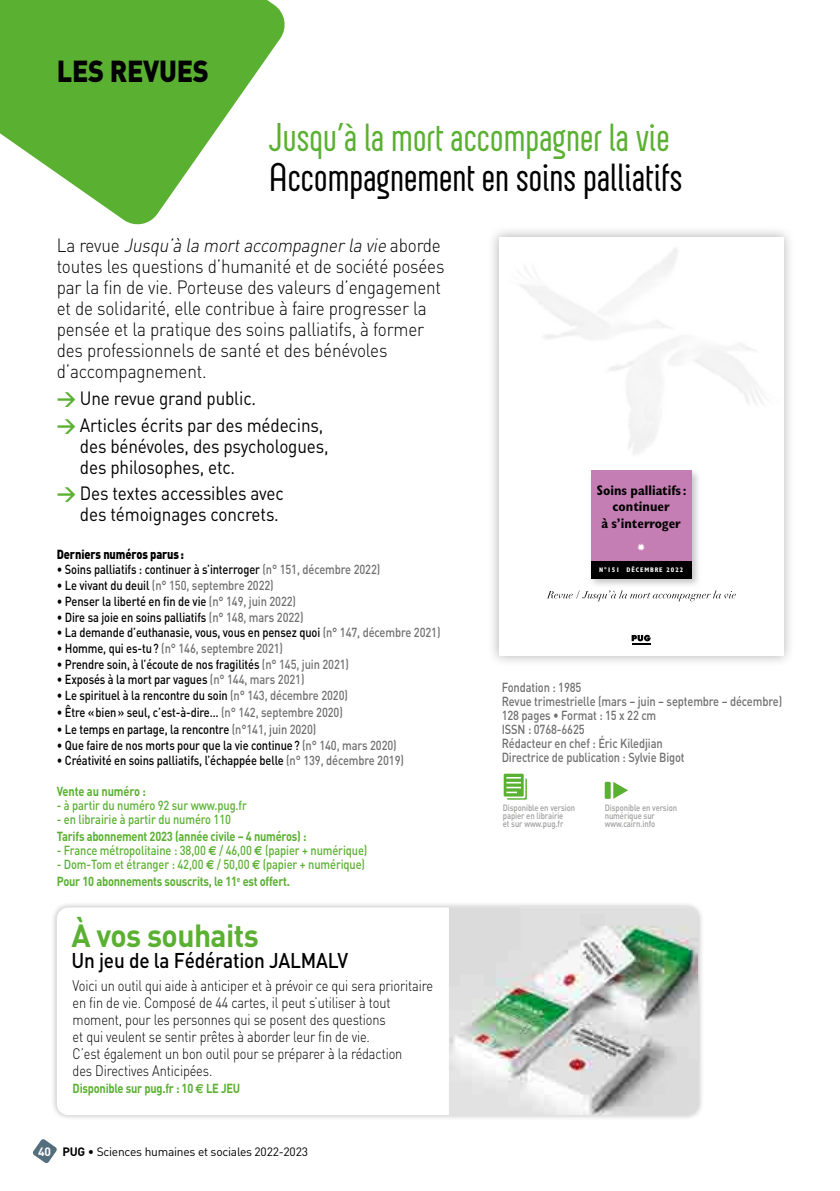
<style>
.page{position:relative;width:840px;height:1191px;background:#fff}
.page>*{position:absolute;margin:0;border:0;box-sizing:border-box;transform-origin:0 0}
.t1{font:40px "Neubau";letter-spacing:-.03em;color:#000}
.t2{font:40px "Neubau";letter-spacing:-.03em;color:#5ab031}
.t3{font:700 31.6px "DIN";letter-spacing:-.02em;color:#5ab031;scale:.95 1}
.t4{font:900 30px "DIN";letter-spacing:-.01em;color:#000;scale:.9 1}
.t5{font:500 21.2px "DIN";letter-spacing:-.01em;color:#000;scale:.9 1}
.t6{font:300 19px/21px "DIN";letter-spacing:-.01em;color:#000;scale:.9 1}
.t7{font:19px/21px "DIN";letter-spacing:-.01em;color:#000;scale:.9 1}
.t8{font:300 15px/17px "DIN";letter-spacing:-.01em;color:#000;scale:.85 1}
.t9{font:700 condensed 14px/16px "Gill Sans Std";color:#000;text-align:center}
.t10{font:500 13px "DIN";letter-spacing:-.01em;color:#000;scale:.85 1}
.t11{font:500 13px/14px "DIN";letter-spacing:-.01em;color:#706f6f;scale:.85 1}
.t12{font:500 13px/16.8px "DIN";letter-spacing:-.01em;color:#5ab031;scale:.85 1}
.t13{font:700 13px "DIN";letter-spacing:-.02em;color:#5ab031;scale:.85 1}
.t14{font:900 13px "DIN";letter-spacing:-.01em;color:#000;scale:.85 1}
.t15{font:12px "DIN";letter-spacing:-.02em;color:#000}
.t16{font:500 9px/8.4px "DIN";letter-spacing:-.01em;color:#9d9d9c;scale:.85 1}
.t17{font:700 condensed 6.6px "Gill Sans Std";letter-spacing:.13em;color:#fff}
.s1{font-style:italic}
.s2{font-weight:700;color:#5ab031}
.s3{color:#706f6f}
.s4{color:#000}
.s5{font-family:"Euro Sans";font-weight:700}
.s6{font-weight:700}
.s7{font-family:"Euro Sans"}
.s8{font-weight:700;color:#fff}
</style>
<div class="page">
<svg style="left:33px;top:1139px;width:24px;height:24px"></svg>
<div style="left:487px;top:225px;width:307px;height:442px;background:#000;opacity:.3"></div>
<div style="left:498px;top:237px;width:284px;height:419px;background:#fff"></div>
<svg style="left:546px;top:590px;width:189px;height:11px"></svg>
<svg style="left:631px;top:635px;width:19px;height:9px"></svg>
<div style="left:588px;top:467px;width:113px;height:121px;background:#000;opacity:.23"></div>
<div style="left:590px;top:470px;width:101px;height:108px;background:#c57eb4"></div>
<div style="left:590px;top:561px;width:101px;height:17px;background:#000"></div>
<svg style="left:637px;top:543px;width:7px;height:8px"></svg>
<div style="left:50px;top:901px;width:654px;height:220px;background:#000;opacity:.3"></div>
<div style="left:57px;top:907px;width:640px;height:208px;background:#fff;border-radius:11px"></div>
<img style="left:448px;top:907px;width:249px;height:208px">
<svg style="left:0;top:0;width:285px;height:225px;fill:#5ab031"></svg>
<svg style="left:604px;top:782px;width:23px;height:17px"></svg>
<svg style="left:503px;top:773px;width:23px;height:26px"></svg>
<h3 class="t4" style="left:57px;top:51px;width:170px">LES REVUES</h3>
<h1 class="t2" style="left:268px;top:115px;width:403px">Jusqu’à la mort accompagner la vie</h1>
<h1 class="t1" style="left:268px;top:155px;width:416px">Accompagnement en soins palliatifs</h1>
<p class="t6" style="left:57px;top:235px;width:432px">La rev u e <span class="s1">Jusqu’à la mortaccompagnerla vie</span> a b o rd e toutes les questions d’humanité et de société posées par la fin de vie. Porteuse des valeurs d’engagement et de solidarité, elle contribue à faire progresser la pensée et la pratique des soins palliatifs, à former des professionnels de santé et des bénévoles d’accompagnement.</p>
<h3 class="t7" style="left:57px;top:384px;width:297px;line-height:26.6px"><span class="s2">&gt;</span> Une revue grand public.<br><span class="s2">&gt;</span> Articles écrits par des médecins,</h3>
<h3 class="t7" style="left:80px;top:435px;width:278px">des bénévoles, des psychologues, des philosophes, etc.</h3>
<h3 class="t7" style="left:57px;top:483px;width:254px;text-align:right"><span class="s2">&gt;</span> Des textes accessibles avec des témoignages concrets.</h3>
<p class="t9" style="left:596px;top:482px;width:91px">Soins palliatifs: continuer<br>à s’interroger</p>
<p class="t17" style="left:598px;top:566px;width:86px">N°151 DÉCEMBRE 2022</p>
<p class="t14" style="left:57px;top:545px;width:151px">Derniers numéros parus:</p>
<p class="t10" style="left:57px;top:561px;width:382px">• Soins palliatifs : continuer à s’interroger <span class="s3">(n° 151, décembre 2022)</span></p>
<p class="t11" style="left:57px;top:578px;width:257px"><span class="s4">• Le vivant du deuil</span> (n° 150, septembre 2022)</p>
<p class="t10" style="left:57px;top:593px;width:283px">• Penser la liberté en fin de vie <span class="s3">(n° 149, juin 2022)</span></p>
<p class="t10" style="left:57px;top:608px;width:291px">• Dire sa joie en soins palliatifs <span class="s3">(n° 148, mars 2022)</span></p>
<p class="t10" style="left:57px;top:624px;width:452px">• La demande d’euthanasie, vous, vous en pensez quoi <span class="s3">(n° 147, décembre 2021)</span></p>
<p class="t11" style="left:57px;top:641px;width:267px"><span class="s4">• Homme, qui es-tu?</span> (n° 146, septembre 2021)</p>
<p class="t10" style="left:57px;top:655px;width:345px">• Prendre soin, à l’écoute de nos fragilités <span class="s3">(n° 145, juin 2021)</span></p>
<p class="t10" style="left:57px;top:671px;width:293px">• Exposés à la mort par vagues <span class="s3">(n° 144, mars 2021)</span></p>
<p class="t10" style="left:57px;top:687px;width:344px">• Le spirituel à la rencontre du soin <span class="s3">(n° 143, décembre 2020)</span></p>
<p class="t10" style="left:57px;top:704px;width:338px">• Être «bien» seul, c’est-à-dire… <span class="s3">(n° 142, septembre 2020)</span></p>
<p class="t10" style="left:57px;top:721px;width:307px">• Le temps en partage, la rencontre <span class="s3">(n°141, juin 2020)</span></p>
<p class="t10" style="left:57px;top:736px;width:401px">• Que faire de nos morts pour que la vie continue? <span class="s3">(n° 140, mars 2020)</span></p>
<p class="t10" style="left:57px;top:752px;width:410px">• Créativité en soins palliatifs, l’échappée belle <span class="s3">(n° 139, décembre 2019)</span></p>
<p class="t11" style="left:501px;top:680px;width:331px">Fondation : 1985<br>Revue trimestrielle (mars – juin – septembre – décembre)<br>128 pages • Format : 15 x 22 cm<br>ISSN : 0768-6625<br>Rédacteur en chef : Éric Kiledjian<br>Directrice de publication : Sylvie Bigot</p>
<p class="t16" style="left:604px;top:802px;width:87px">Disponible en version numérique sur www.cairn.info</p>
<p class="t13" style="left:57px;top:783px;width:106px">Vente au numéro :</p>
<p class="t12" style="left:57px;top:796px;width:225px">- à partir du numéro 92 sur www.pug.fr</p>
<p class="t12" style="left:57px;top:810px;width:206px">- en librairie à partir du numéro 110</p>
<p class="t13" style="left:57px;top:828px;width:295px">Tarifs abonnement 2023 (année civile – 4 numéros) :</p>
<p class="t12" style="left:57px;top:841px;width:367px">- France métropolitaine : 38,00 <span class="s5">€</span> / 46,00 <span class="s5">€</span> (papier + numérique)</p>
<p class="t12" style="left:57px;top:855px;width:364px">- Dom-Tom et étranger : 42,00 <span class="s5">€</span> / 50,00 <span class="s5">€</span> (papier + numérique)<br><span class="s6">Pour 10 abonnements souscrits, le 11</span><sup>e</sup> <span class="s6">est offert.</span></p>
<p class="t16" style="left:502px;top:803px;width:87px">Disponible en version papier en librairie<br>et sur www.pug.fr</p>
<h2 class="t3" style="left:71px;top:914px;width:198px">À vos souhaits</h2>
<h3 class="t5" style="left:71px;top:947px;width:308px">Un jeu de la Fédération JALMALV</h3>
<p class="t8" style="left:73px;top:977px;width:425px">Voici un outil qui aide à anticiper et à prévoir ce qui sera prioritaire en fin de vie. Composé de 44 cartes, il peut s’utiliser à tout moment, pour les personnes qui se posent des questions<br>et qui veulent se sentir prêtes à aborder leur fin de vie.<br>C’est également un bon outil pour se préparer à la rédaction<br>des Directives Anticipées.</p>
<p class="t13" style="left:73px;top:1079px;width:199px">Disponible sur pug.fr : 10 <span class="s7">€</span> LE JEU</p>
<p class="t15" style="left:38px;top:1144px;width:271px"><span class="s8">40</span> <span class="s6">PUG</span> • Sciences humaines et sociales 2022-2023</p>
</div>
